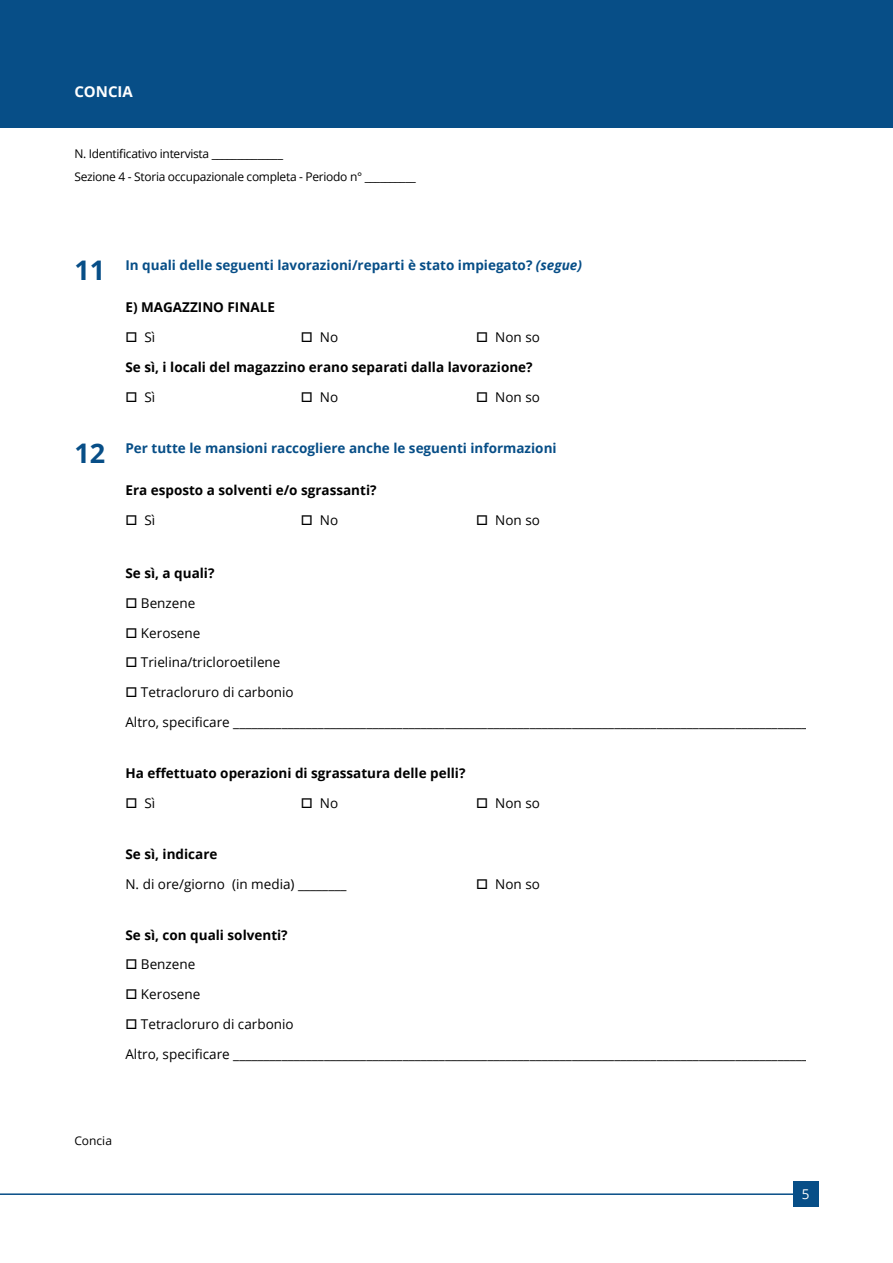
<style>
.page{position:relative;width:893px;height:1263px;background:#fff}
.page>*{position:absolute;margin:0;border:0;box-sizing:border-box;transform-origin:0 0}
.t1{font:700 15px "Open Sans";color:#fff}
.t2{font:13.5px/29.7px "Open Sans";color:#000}
.t3{font:700 13.5px/29.7px "Open Sans";color:#000}
.t4{font:700 13.5px "Open Sans";color:#074e87}
.t5{font:13.5px "Open Sans";color:#fff}
.t6{font:12px/22.5px "Open Sans";letter-spacing:-.025em;color:#000}
.s1{font-size:27px}
.s2{font-style:italic}
.s3{font-weight:400}
</style>
<div class="page">
<div style="left:0;top:0;width:893px;height:127px;background:#074e87"></div>
<hr style="left:0;top:1193px;width:802px;height:2px;background:#074e87">
<div style="left:793px;top:1181px;width:26px;height:26px;background:#074e87"></div>
<p class="t1" style="left:74px;top:80px;width:60px">CONCIA</p>
<p class="t6" style="left:74px;top:142px;width:343px">N. Identificativo intervista ______________<br>Sezione 4 - Storia occupazionale completa - Periodo n° __________</p>
<p class="t4" style="left:74px;top:255px;width:509px"><span class="s1">11</span> In quali delle seguenti lavorazioni/reparti è stato impiegato? <span class="s2">(segue)</span></p>
<p class="t3" style="left:125px;top:292px;width:151px">E) MAGAZZINO FINALE</p>
<p class="t2" style="left:125px;top:322px;width:31px">□ Sì</p>
<p class="t2" style="left:301px;top:322px;width:39px">□ No</p>
<p class="t3" style="left:125px;top:322px;width:416px;text-indent:351px">□ <span class="s3">Non so<br></span>Se sì, i locali del magazzino erano separati dalla lavorazione?</p>
<p class="t2" style="left:125px;top:382px;width:31px">□ Sì</p>
<p class="t2" style="left:301px;top:382px;width:39px">□ No</p>
<p class="t2" style="left:476px;top:382px;width:65px">□ Non so</p>
<p class="t4" style="left:74px;top:438px;width:484px"><span class="s1">12</span> Per tutte le mansioni raccogliere anche le seguenti informazioni</p>
<p class="t3" style="left:125px;top:475px;width:253px">Era esposto a solventi e/o sgrassanti?</p>
<p class="t2" style="left:125px;top:505px;width:31px">□ Sì</p>
<p class="t2" style="left:301px;top:505px;width:39px">□ No</p>
<p class="t2" style="left:476px;top:505px;width:65px">□ Non so</p>
<p class="t3" style="left:125px;top:558px;width:91px">Se sì, a quali?</p>
<p class="t2" style="left:125px;top:588px;width:71px">□ Benzene</p>
<p class="t2" style="left:125px;top:617px;width:76px">□ Kerosene</p>
<p class="t2" style="left:125px;top:647px;width:157px">□ Trielina/tricloroetilene</p>
<p class="t2" style="left:125px;top:677px;width:684px">□ Tetracloruro di carbonio<br>Altro, specificare _______________________________________________________________________________________________</p>
<p class="t3" style="left:125px;top:758px;width:342px">Ha effettuato operazioni di sgrassatura delle pelli?</p>
<p class="t2" style="left:125px;top:788px;width:31px">□ Sì</p>
<p class="t2" style="left:301px;top:788px;width:39px">□ No</p>
<p class="t2" style="left:476px;top:788px;width:65px">□ Non so</p>
<p class="t3" style="left:125px;top:839px;width:94px">Se sì, indicare</p>
<p class="t2" style="left:125px;top:868px;width:223px">N. di ore/giorno (in media) ________</p>
<p class="t2" style="left:476px;top:868px;width:65px">□ Non so</p>
<p class="t3" style="left:125px;top:919px;width:164px">Se sì, con quali solventi?</p>
<p class="t2" style="left:125px;top:949px;width:71px">□ Benzene</p>
<p class="t2" style="left:125px;top:979px;width:76px">□ Kerosene</p>
<p class="t2" style="left:125px;top:1009px;width:684px">□ Tetracloruro di carbonio<br>Altro, specificare _______________________________________________________________________________________________</p>
<p class="t6" style="left:74px;top:1129px;width:39px">Concia</p>
<p class="t5" style="left:802px;top:1184px;width:9px">5</p>
</div>
